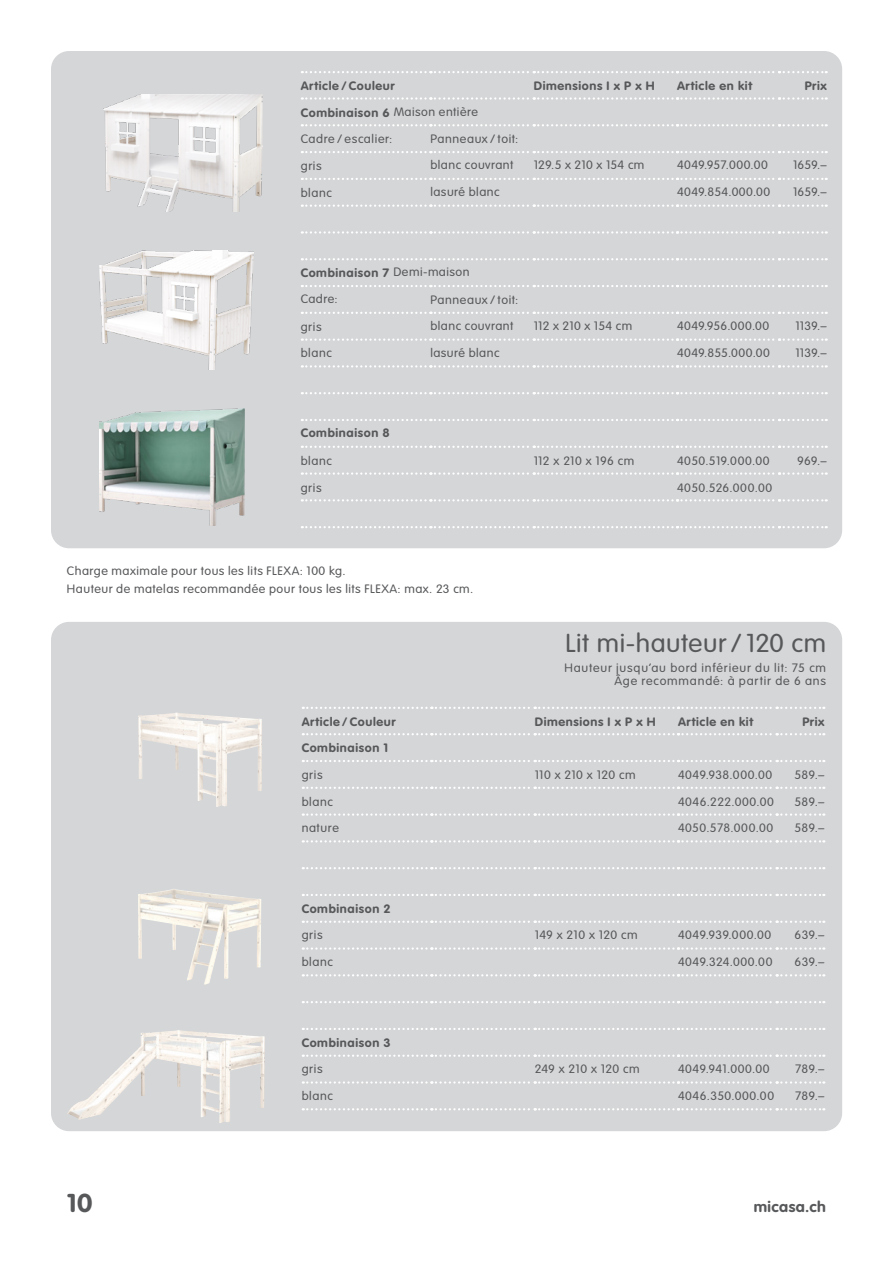
<style>
.page{position:relative;width:893px;height:1263px;background:#fff}
.page>*{position:absolute;margin:0;border:0;box-sizing:border-box;transform-origin:0 0}
.t1{font:300 25.5px "VAG Rounded Std";letter-spacing:.02em;color:#57585a;scale:1.05 1}
.t2{font:700 25.5px "VAG Rounded Std";color:#57585a;scale:1.05 1}
.t3{font:700 15px "VAG Rounded Std";letter-spacing:.03em;color:#57585a;scale:1.05 1}
.t4{font:300 12px/26.1px "VAG Rounded Std";letter-spacing:.04em;color:#57585a;scale:1.05 1}
.t5{font:700 12px "VAG Rounded Std";letter-spacing:.05em;color:#57585a;scale:1.05 1}
.t6{font:300 12px/13.5px "VAG Rounded Std";letter-spacing:.065em;color:#57585a;text-align:right;scale:1.05 1}
.t7{font:300 12px "VAG Rounded Std";letter-spacing:.015em;color:#57585a;scale:1.05 1}
.t8{font:300 12px "VAG Rounded Std";letter-spacing:.02em;color:#57585a;scale:1.05 1}
.t9{font:300 12px "VAG Rounded Std";letter-spacing:.01em;color:#57585a;scale:1.05 1}
.t10{font:300 12px "VAG Rounded Std";letter-spacing:.005em;color:#57585a;scale:1.05 1}
.s1{font-weight:700}
</style>
<div class="page">
<div style="left:51px;top:622px;width:791px;height:509px;background:#d5d6d8;border-radius:18px"></div>
<div style="left:51px;top:51px;width:791px;height:497px;background:#d5d6d8;border-radius:18px"></div>
<svg style="left:302px;top:97px;width:525px;height:3px"></svg>
<svg style="left:302px;top:365px;width:525px;height:2px"></svg>
<svg style="left:302px;top:392px;width:525px;height:2px"></svg>
<svg style="left:302px;top:419px;width:525px;height:2px"></svg>
<svg style="left:302px;top:71px;width:525px;height:2px"></svg>
<svg style="left:302px;top:124px;width:525px;height:2px"></svg>
<svg style="left:302px;top:151px;width:525px;height:2px"></svg>
<svg style="left:302px;top:178px;width:525px;height:2px"></svg>
<svg style="left:302px;top:205px;width:525px;height:2px"></svg>
<svg style="left:302px;top:231px;width:525px;height:3px"></svg>
<svg style="left:302px;top:258px;width:525px;height:2px"></svg>
<svg style="left:302px;top:285px;width:525px;height:2px"></svg>
<svg style="left:302px;top:312px;width:525px;height:2px"></svg>
<svg style="left:302px;top:338px;width:525px;height:3px"></svg>
<svg style="left:302px;top:446px;width:525px;height:2px"></svg>
<svg style="left:302px;top:472px;width:525px;height:3px"></svg>
<svg style="left:302px;top:499px;width:525px;height:2px"></svg>
<svg style="left:302px;top:526px;width:525px;height:2px"></svg>
<svg style="left:303px;top:733px;width:521px;height:2px"></svg>
<svg style="left:303px;top:760px;width:521px;height:2px"></svg>
<svg style="left:303px;top:787px;width:521px;height:2px"></svg>
<svg style="left:303px;top:813px;width:521px;height:3px"></svg>
<svg style="left:303px;top:840px;width:521px;height:2px"></svg>
<svg style="left:303px;top:867px;width:521px;height:2px"></svg>
<svg style="left:303px;top:894px;width:521px;height:2px"></svg>
<svg style="left:303px;top:921px;width:521px;height:2px"></svg>
<svg style="left:303px;top:947px;width:521px;height:3px"></svg>
<svg style="left:303px;top:974px;width:521px;height:2px"></svg>
<svg style="left:303px;top:1001px;width:521px;height:2px"></svg>
<svg style="left:303px;top:1028px;width:521px;height:2px"></svg>
<svg style="left:303px;top:1054px;width:521px;height:3px"></svg>
<svg style="left:303px;top:1081px;width:521px;height:2px"></svg>
<svg style="left:303px;top:1108px;width:521px;height:2px"></svg>
<svg style="left:303px;top:707px;width:521px;height:2px"></svg>
<img style="left:99px;top:408px;width:145px;height:117px">
<img style="left:103px;top:94px;width:159px;height:118px">
<img style="left:99px;top:251px;width:155px;height:118px">
<img style="left:138px;top:889px;width:123px;height:96px">
<img style="left:67px;top:1030px;width:198px;height:93px">
<img style="left:138px;top:712px;width:124px;height:95px">
<p class="t5" style="left:301px;top:79px;width:91px">Article / Couleur</p>
<p class="t5" style="left:534px;top:79px;width:117px">Dimensions I x P x H</p>
<p class="t5" style="left:677px;top:79px;width:73px">Article en kit</p>
<p class="t5" style="left:805px;top:79px;width:23px">Prix</p>
<p class="t4" style="left:301px;top:99px;width:170px"><span class="s1">Combinaison 6</span> Maison entière</p>
<p class="t4" style="left:301px;top:126px;width:89px">Cadre / escalier:</p>
<p class="t4" style="left:430px;top:126px;width:85px">Panneaux / toit:</p>
<p class="t4" style="left:301px;top:153px;width:22px">gris</p>
<p class="t4" style="left:430px;top:152px;width:81px">blanc couvrant</p>
<p class="t9" style="left:534px;top:158px;width:107px">129.5 x 210 x 154 cm</p>
<p class="t4" style="left:677px;top:153px;width:88px">4049.957.000.00</p>
<p class="t4" style="left:793px;top:153px;width:34px">1659.–</p>
<p class="t4" style="left:301px;top:180px;width:31px">blanc</p>
<p class="t4" style="left:430px;top:179px;width:68px">lasuré blanc</p>
<p class="t4" style="left:677px;top:179px;width:90px">4049.854.000.00</p>
<p class="t4" style="left:793px;top:179px;width:34px">1659.–</p>
<p class="t4" style="left:301px;top:260px;width:162px"><span class="s1">Combinaison 7</span> Demi-maison<br>Cadre:</p>
<p class="t4" style="left:430px;top:287px;width:85px">Panneaux / toit:</p>
<p class="t4" style="left:301px;top:314px;width:22px">gris</p>
<p class="t4" style="left:430px;top:313px;width:81px">blanc couvrant</p>
<p class="t10" style="left:534px;top:319px;width:96px">112 x 210 x 154 cm</p>
<p class="t4" style="left:677px;top:313px;width:89px">4049.956.000.00</p>
<p class="t4" style="left:795px;top:313px;width:31px">1139.–</p>
<p class="t4" style="left:301px;top:340px;width:31px">blanc</p>
<p class="t4" style="left:430px;top:340px;width:68px">lasuré blanc</p>
<p class="t4" style="left:677px;top:340px;width:90px">4049.855.000.00</p>
<p class="t4" style="left:795px;top:340px;width:31px">1139.–</p>
<p class="t5" style="left:301px;top:426px;width:86px">Combinaison 8</p>
<p class="t4" style="left:301px;top:448px;width:31px">blanc</p>
<p class="t7" style="left:534px;top:454px;width:97px">112 x 210 x 196 cm</p>
<p class="t4" style="left:677px;top:448px;width:90px">4050.519.000.00</p>
<p class="t4" style="left:797px;top:448px;width:30px">969.–</p>
<p class="t4" style="left:301px;top:475px;width:22px">gris</p>
<p class="t4" style="left:677px;top:475px;width:92px">4050.526.000.00</p>
<p class="t4" style="left:67px;top:562px;width:388px;line-height:18px">Charge maximale pour tous les lits FLEXA: 100 kg.<br>Hauteur de matelas recommandée pour tous les lits FLEXA: max. 23 cm.</p>
<h1 class="t1" style="left:565px;top:629px;width:250px">Lit mi-hauteur / 120 cm</h1>
<p class="t6" style="left:564px;top:661px;width:251px">Hauteur jusqu’au bord inférieur du lit: 75 cm<br>Âge recommandé: à partir de 6 ans</p>
<p class="t5" style="left:302px;top:714px;width:91px">Article / Couleur</p>
<p class="t5" style="left:535px;top:714px;width:117px">Dimensions I x P x H</p>
<p class="t5" style="left:678px;top:714px;width:73px">Article en kit</p>
<p class="t5" style="left:802px;top:714px;width:23px">Prix</p>
<p class="t5" style="left:302px;top:741px;width:84px">Combinaison 1</p>
<p class="t4" style="left:302px;top:762px;width:22px">gris</p>
<p class="t8" style="left:535px;top:768px;width:98px">110 x 210 x 120 cm</p>
<p class="t4" style="left:678px;top:762px;width:91px">4049.938.000.00</p>
<p class="t4" style="left:795px;top:762px;width:30px">589.–</p>
<p class="t4" style="left:302px;top:789px;width:31px">blanc</p>
<p class="t4" style="left:678px;top:789px;width:93px">4046.222.000.00</p>
<p class="t4" style="left:795px;top:789px;width:30px">589.–</p>
<p class="t4" style="left:302px;top:815px;width:37px">nature</p>
<p class="t4" style="left:678px;top:815px;width:92px">4050.578.000.00</p>
<p class="t4" style="left:795px;top:815px;width:30px">589.–</p>
<p class="t5" style="left:302px;top:901px;width:86px">Combinaison 2</p>
<p class="t4" style="left:302px;top:923px;width:22px">gris</p>
<p class="t8" style="left:535px;top:928px;width:100px">149 x 210 x 120 cm</p>
<p class="t4" style="left:678px;top:923px;width:90px">4049.939.000.00</p>
<p class="t4" style="left:795px;top:923px;width:30px">639.–</p>
<p class="t4" style="left:302px;top:949px;width:31px">blanc</p>
<p class="t4" style="left:678px;top:949px;width:91px">4049.324.000.00</p>
<p class="t4" style="left:795px;top:949px;width:30px">639.–</p>
<p class="t5" style="left:302px;top:1035px;width:86px">Combinaison 3</p>
<p class="t4" style="left:302px;top:1056px;width:22px">gris</p>
<p class="t7" style="left:535px;top:1062px;width:101px">249 x 210 x 120 cm</p>
<p class="t4" style="left:678px;top:1056px;width:89px">4049.941.000.00</p>
<p class="t4" style="left:795px;top:1056px;width:29px">789.–</p>
<p class="t4" style="left:302px;top:1083px;width:31px">blanc</p>
<p class="t4" style="left:678px;top:1083px;width:93px">4046.350.000.00</p>
<p class="t4" style="left:795px;top:1083px;width:29px">789.–</p>
<h1 class="t2" style="left:67px;top:1188px;width:26px">10</h1>
<p class="t3" style="left:754px;top:1198px;width:70px">micasa.ch</p>
</div>
